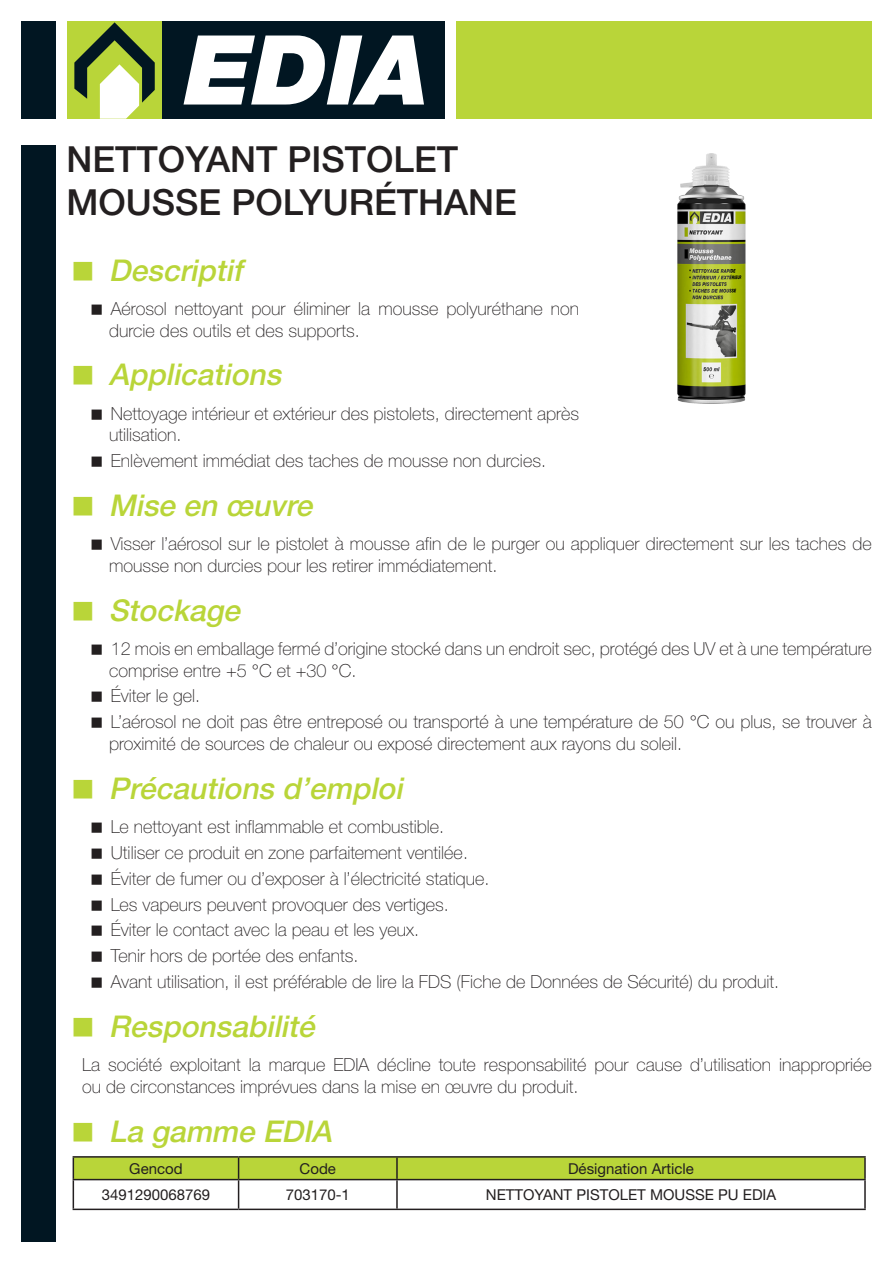
<style>
.page{position:relative;width:893px;height:1263px;background:#fff}
.page>*{position:absolute;margin:0;border:0;box-sizing:border-box;transform-origin:0 0}
.t1{font:500 36px/43.2px "Helvetica Neue";color:#231f20}
.t2{font:italic 500 30px "Helvetica Neue";color:#b9d539}
.t3{font:100 18px/25.8px "Helvetica Neue";color:#231f20}
.t4{font:15px "Helvetica Neue";color:#231f20}
</style>
<div class="page">
<div style="left:21px;top:21px;width:34px;height:98px;background:#011622"></div>
<div style="left:456px;top:21px;width:416px;height:98px;background:#b9d539"></div>
<hr style="left:73px;top:1156px;width:166px;height:1px;background:#231f20">
<hr style="left:239px;top:1156px;width:158px;height:1px;background:#231f20">
<hr style="left:397px;top:1156px;width:469px;height:1px;background:#231f20">
<hr style="left:864px;top:1157px;width:2px;height:22px;background:#231f20">
<svg style="left:73px;top:1157px;width:792px;height:51px"></svg>
<hr style="left:397px;top:1179px;width:469px;height:1px;background:#231f20">
<hr style="left:396px;top:1180px;width:2px;height:28px;background:#231f20">
<hr style="left:864px;top:1180px;width:2px;height:28px;background:#231f20">
<hr style="left:73px;top:1208px;width:166px;height:2px;background:#231f20">
<hr style="left:239px;top:1208px;width:158px;height:2px;background:#231f20">
<hr style="left:397px;top:1208px;width:469px;height:2px;background:#231f20">
<div style="left:21px;top:146px;width:34px;height:1096px;background:#011622"></div>
<div style="left:67px;top:21px;width:95px;height:98px;background:#b9d539"></div>
<div style="left:162px;top:21px;width:283px;height:98px;background:#011622"></div>
<svg style="left:184px;top:36px;width:240px;height:69px"></svg>
<svg style="left:74px;top:22px;width:81px;height:97px"></svg>
<img style="left:677px;top:153px;width:68px;height:251px">
<h1 class="t1" style="left:67px;top:136px;width:452px">NETTOYANT PISTOLET<br>MOUSSE POLYURÉTHANE</h1>
<h2 class="t2" style="left:109px;top:246px;width:144px">Descriptif</h2>
<p class="t3" style="left:109px;top:297px;width:472px;line-height:21.6px">Aérosol nettoyant pour éliminer la mousse polyuréthane non durcie des outils et des supports.</p>
<h2 class="t2" style="left:109px;top:350px;width:183px">Applications</h2>
<p class="t3" style="left:109px;top:402px;width:472px;line-height:21.6px">Nettoyage intérieur et extérieur des pistolets, directement après utilisation.</p>
<p class="t3" style="left:111px;top:447px;width:437px">Enlèvement immédiat des taches de mousse non durcies.</p>
<h2 class="t2" style="left:109px;top:481px;width:214px">Mise en œuvre</h2>
<p class="t3" style="left:109px;top:533px;width:764px;line-height:21.6px">Visser l’aérosol sur le pistolet à mousse afin de le purger ou appliquer directement sur les taches de mousse non durcies pour les retirer immédiatement.</p>
<h2 class="t2" style="left:109px;top:586px;width:142px">Stockage</h2>
<p class="t3" style="left:109px;top:637px;width:764px;line-height:21.6px">12 mois en emballage fermé d’origine stocké dans un endroit sec, protégé des UV et à une température comprise entre +5 °C et +30 °C.</p>
<p class="t3" style="left:111px;top:683px;width:762px">Éviter le gel.<br>L’aérosol ne doit pas être entreposé ou transporté à une température de 50 °C ou plus, se trouver à</p>
<p class="t3" style="left:109px;top:730px;width:575px">proximité de sources de chaleur ou exposé directement aux rayons du soleil.</p>
<h2 class="t2" style="left:109px;top:764px;width:304px">Précautionsd’emploi</h2>
<p class="t3" style="left:111px;top:813px;width:670px">Le nettoyant est inflammable et combustible.<br>Utiliser ce produit en zone parfaitement ventilée.<br>Éviter de fumer ou d’exposer à l’électricité statique.<br>Les vapeurs peuvent provoquer des vertiges.<br>Éviter le contact avec la peau et les yeux.<br>Tenir hors de portée des enfants.<br>Avant utilisation, il est préférable de lire la FDS (Fiche de Données de Sécurité) du produit.</p>
<h2 class="t2" style="left:109px;top:1002px;width:216px">Responsabilité</h2>
<p class="t3" style="left:82px;top:1054px;width:791px;line-height:21.6px">La société exploitant la marque EDIA décline toute responsabilité pour cause d’utilisation inappropriée ou de circonstances imprévues dans la mise en œuvre du produit.</p>
<h2 class="t2" style="left:109px;top:1107px;width:233px">La gamme EDIA</h2>
<p class="t4" style="left:129px;top:1157px;width:55px">Gencod</p>
<p class="t4" style="left:300px;top:1157px;width:38px">Code</p>
<p class="t4" style="left:568px;top:1157px;width:127px">Désignation Article</p>
<p class="t4" style="left:102px;top:1184px;width:110px">3491290068769</p>
<p class="t4" style="left:286px;top:1184px;width:66px">703170-1</p>
<p class="t4" style="left:486px;top:1184px;width:292px">NETTOYANT PISTOLET MOUSSE PU EDIA</p>
</div>
